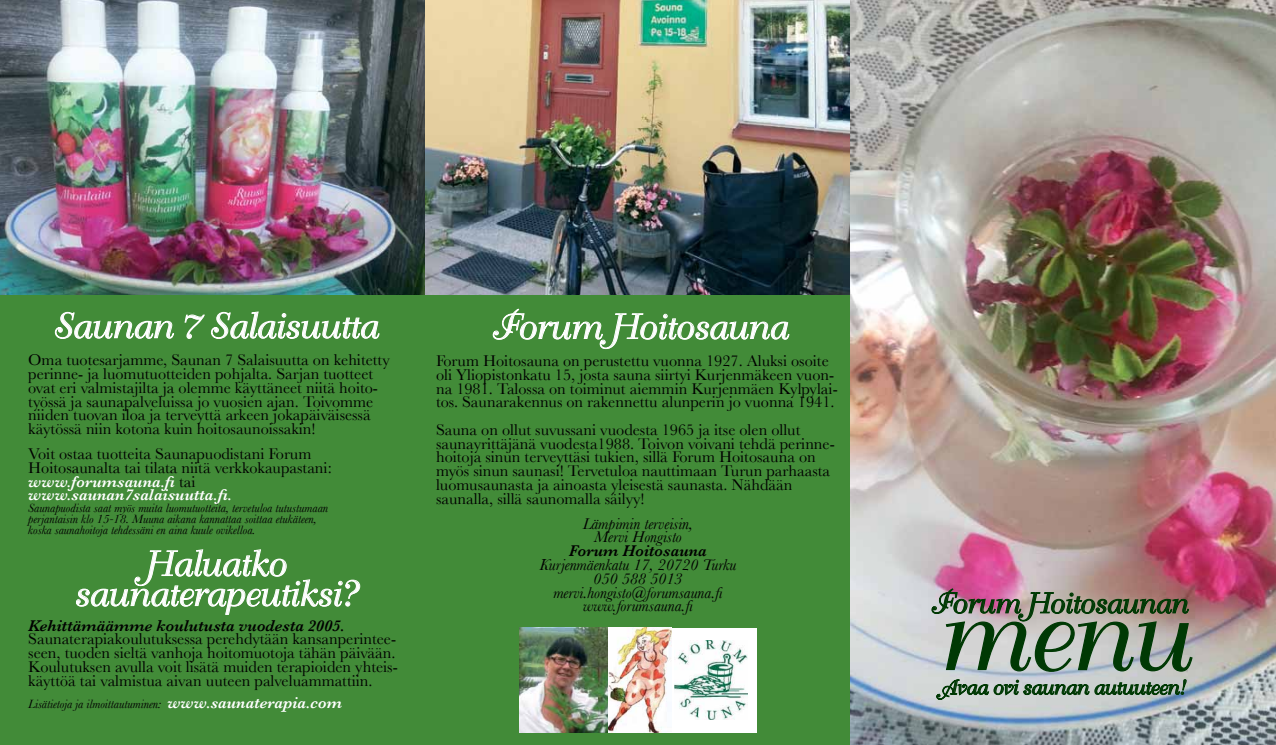
<style>
.page{position:relative;width:1276px;height:745px;background:#fff}
.page>*{position:absolute;margin:0;border:0;box-sizing:border-box;transform-origin:0 0}
.t1{font:100.75px "Bellevue";color:#003904}
.t2{font:35px/30px "Bellevue";color:#fff;text-align:center}
.t3{font:28.38px "Bellevue";color:#003904}
.t4{font:20px "Bellevue";color:#003904}
.t5{font:16.25px/13.8px "Baskerville";color:#000}
.t6{font:italic 16.25px/13.8px "Baskerville";color:#000;text-align:center}
.t7{font:italic 600 16.25px "Baskerville";color:#000}
.t8{font:italic 12.5px/11.2px "Baskerville";color:#000}
.s1{font-weight:600;font-style:italic;color:#fff}
.s2{font-weight:600;font-size:16.25px;color:#fff}
</style>
<div class="page">
<div style="left:0;top:290px;width:852px;height:454px;background:#428b38"></div>
<svg style="left:492px;top:308px;width:298px;height:41px"></svg>
<svg style="left:54px;top:311px;width:120px;height:28px"></svg>
<svg style="left:184px;top:311px;width:196px;height:28px"></svg>
<svg style="left:76px;top:549px;width:285px;height:66px"></svg>
<img style="left:0;top:0;width:850px;height:295px">
<img style="left:850px;top:0;width:426px;height:744px">
<img style="left:931px;top:587px;width:262px;height:85px">
<svg style="left:935px;top:678px;width:252px;height:25px;background:#95a89c"></svg>
<div style="left:608px;top:627px;width:149px;height:104px;background:#fff"></div>
<img style="left:519px;top:627px;width:152px;height:104px">
<img style="left:674px;top:640px;width:73px;height:79px">
<h2 class="t2" style="left:51px;top:312px;width:326px">Saunan 7 Salaisuutta</h2>
<p class="t5" style="left:28px;top:353px;width:363px">Oma tuotesarjamme, Saunan 7 Salaisuutta on kehitetty perinne- ja luomutuotteiden pohjalta. Sarjan tuotteet ovat eri valmistajilta ja olemme käyttäneet niitä hoito&shy;työssä ja saunapalveluissa jo vuosien ajan. Toivomme niiden tuovan iloa ja terveyttä arkeen jokapäiväisessä käytössä niin kotona kuin hoitosaunoissakin!</p>
<p class="t5" style="left:28px;top:446px;width:305px">Voit ostaa tuotteita Saunapuodistani Forum Hoitosaunalta tai tilata niitä verkkokaupastani: <span class="s1">www.forumsauna.fi</span>tai <span class="s1">www.saunan7salaisuutta.fi.</span></p>
<p class="t8" style="left:28px;top:501px;width:301px">Saunapuodista saat myös muita luomutuotteita, tervetuloa tutustumaan perjantaisin klo 15-18. Muuna aikana kannattaa soittaa etukäteen, koska saunahoitoja tehdessäni en aina kuule ovikelloa.</p>
<h2 class="t2" style="left:72px;top:549px;width:284px">Haluatko saunaterapeutiksi?</h2>
<p class="t7" style="left:28px;top:615px;width:318px">Kehittämäämme koulutusta vuodesta 2005.</p>
<p class="t5" style="left:28px;top:631px;width:371px">Saunaterapiakoulutuksessa perehdytään kansanperintee&shy;seen, tuoden sieltä vanhoja hoitomuotoja tähän päivään.<br>Koulutuksen avulla voit lisätä muiden terapioiden yhteis&shy;käyttöä tai valmistua aivan uuteen palveluammattiin.</p>
<p class="t8" style="left:28px;top:698px;width:315px">Lisätietoja ja ilmoittautuminen: <span class="s2">www.saunaterapia.com</span></p>
<h2 class="t2" style="left:490px;top:313px;width:297px">Forum Hoitosauna</h2>
<p class="t5" style="left:436px;top:353px;width:403px">Forum Hoitosauna on perustettu vuonna 1927. Aluksi osoite oli Yliopistonkatu 15, josta sauna siirtyi Kurjenmäkeen vuon&shy;na 1981. Talossa on toiminut aiemmin Kurjenmäen Kylpylai&shy;tos. Saunarakennus on rakennettu alunperin jo vuonna 1941.</p>
<p class="t5" style="left:436px;top:422px;width:400px">Sauna on ollut suvussani vuodesta 1965 ja itse olen ollut saunayrittäjänä vuodesta1988. Toivon voivani tehdä perinne&shy;hoitoja sinun terveyttäsi tukien, sillä Forum Hoitosauna on myös sinun saunasi! Tervetuloa nauttimaan Turun parhaasta luomusaunasta ja ainoasta yleisestä saunasta. Nähdään saunalla, sillä saunomalla säilyy!</p>
<p class="t6" style="left:582px;top:516px;width:112px">Lämpimin terveisin,<br>Mervi Hongisto</p>
<p class="t7" style="left:569px;top:541px;width:140px">Forum Hoitosauna</p>
<p class="t6" style="left:539px;top:557px;width:198px">Kurjenmäenkatu 17, 20720 Turku<br>050 588 5013 mervi.hongisto@forumsauna.fi www.forumsauna.fi</p>
<h3 class="t3" style="left:929px;top:587px;width:258px">Forum Hoitosaunan</h3>
<h1 class="t1" style="left:932px;top:579px;width:253px">menu</h1>
<p class="t4" style="left:940px;top:675px;width:244px">Avaa ovi saunan autuuteen!</p>
</div>
